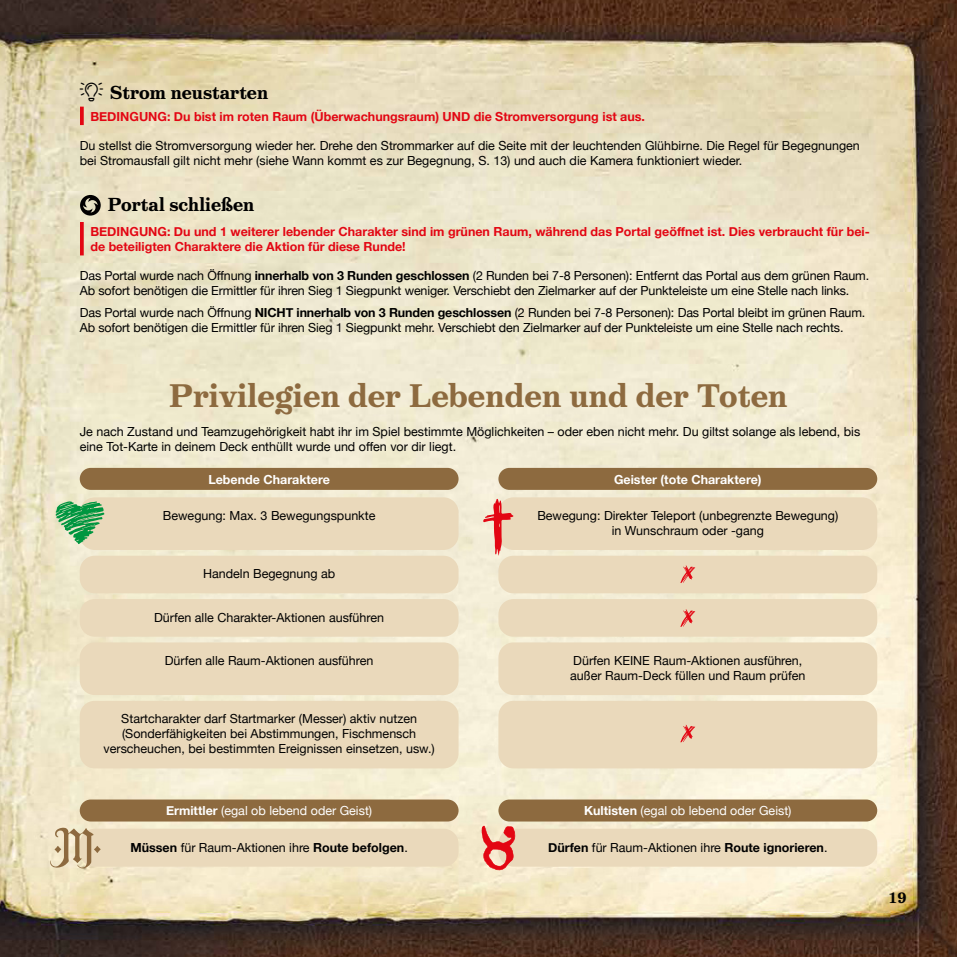
<style>
.page{position:relative;width:957px;height:957px;background:#fff}
.page>*{position:absolute;margin:0;border:0;box-sizing:border-box;transform-origin:0 0}
.t1{font:700 32.5px "Victorian Orchid";color:#8d6a3f}
.t2{font:700 18.75px "Victorian Orchid";color:#000}
.t3{font:700 15px "Victorian Orchid";color:#000}
.t4{font:12.5px/15px "Helvetica Neue";color:#000}
.t5{font:700 12.5px/15px "Helvetica Neue";color:#e30613}
.t6{font:12.5px "Helvetica Neue";color:#fff}
.t7{font:700 12.5px "Helvetica Neue";color:#000}
.t8{font:700 12.5px "Helvetica Neue";color:#fff}
.s1{font-weight:700}
.s2{font-weight:400}
</style>
<div class="page">
<img style="left:0;top:0;width:957px;height:957px">
<svg style="left:80px;top:107px;width:4px;height:18px"></svg>
<svg style="left:80px;top:222px;width:4px;height:33px"></svg>
<div style="left:80px;top:468px;width:378px;height:22px;background:#8d6a3f;border-radius:11px"></div>
<div style="left:80px;top:497px;width:378px;height:53px;background:#ead9bb;border-radius:15px"></div>
<div style="left:80px;top:556px;width:378px;height:37px;background:#ead9bb;border-radius:15px"></div>
<div style="left:80px;top:599px;width:378px;height:37px;background:#ead9bb;border-radius:15px"></div>
<div style="left:80px;top:642px;width:378px;height:53px;background:#ead9bb;border-radius:15px"></div>
<div style="left:80px;top:701px;width:378px;height:67px;background:#ead9bb;border-radius:15px"></div>
<div style="left:498px;top:468px;width:379px;height:22px;background:#8d6a3f;border-radius:11px"></div>
<div style="left:498px;top:497px;width:379px;height:53px;background:#ead9bb;border-radius:15px"></div>
<div style="left:498px;top:556px;width:379px;height:37px;background:#ead9bb;border-radius:15px"></div>
<div style="left:498px;top:599px;width:379px;height:37px;background:#ead9bb;border-radius:15px"></div>
<div style="left:498px;top:642px;width:379px;height:53px;background:#ead9bb;border-radius:15px"></div>
<div style="left:498px;top:701px;width:379px;height:67px;background:#ead9bb;border-radius:15px"></div>
<div style="left:80px;top:799px;width:378px;height:22px;background:#8d6a3f;border-radius:11px"></div>
<div style="left:80px;top:828px;width:378px;height:38px;background:#ead9bb;border-radius:15px"></div>
<div style="left:498px;top:799px;width:379px;height:22px;background:#8d6a3f;border-radius:11px"></div>
<div style="left:498px;top:828px;width:379px;height:38px;background:#ead9bb;border-radius:15px"></div>
<svg style="left:483px;top:499px;width:30px;height:56px"></svg>
<svg style="left:56px;top:501px;width:48px;height:43px"></svg>
<svg style="left:680px;top:565px;width:15px;height:18px"></svg>
<svg style="left:680px;top:609px;width:15px;height:18px"></svg>
<svg style="left:680px;top:725px;width:15px;height:17px"></svg>
<svg style="left:80px;top:195px;width:21px;height:21px"></svg>
<svg style="left:482px;top:825px;width:33px;height:45px"></svg>
<svg style="left:50px;top:827px;width:51px;height:42px"></svg>
<svg style="left:80px;top:83px;width:23px;height:19px"></svg>
<h2 class="t2" style="left:110px;top:81px;width:159px">Strom neustarten</h2>
<p class="t5" style="left:90px;top:109px;width:556px">BEDINGUNG: Du bist im roten Raum (Überwachungsraum) UND die Stromversorgung ist aus.</p>
<p class="t4" style="left:80px;top:138px;width:781px">Du stellst die Stromversorgung wieder her. Drehe den Strommarker auf die Seite mit der leuchtenden Glühbirne. Die Regel für Begegnungen bei Stromausfall gilt nicht mehr (siehe Wann kommt es zur Begegnung, S. 13) und auch die Kamera funktioniert wieder.</p>
<h2 class="t2" style="left:108px;top:194px;width:148px">Portal schließen</h2>
<p class="t5" style="left:90px;top:224px;width:781px">BEDINGUNG: Du und 1 weiterer lebender Charakter sind im grünen Raum, während das Portal geöffnet ist. Dies verbraucht für bei&shy;de beteiligten Charaktere die Aktion für diese Runde!</p>
<p class="t4" style="left:80px;top:269px;width:791px">Das Portal wurde nach Öffnung <span class="s1">innerhalb von 3 Runden geschlossen</span> (2 Runden bei 7-8 Personen): Entfernt das Portal aus dem grünen Raum.<br>Ab sofort benötigen die Ermittler für ihren Sieg 1 Siegpunkt weniger. Verschiebt den Zielmarker auf der Punkteleiste um eine Stelle nach links.</p>
<p class="t4" style="left:80px;top:306px;width:787px">Das Portal wurde nach Öffnung <span class="s1">NICHT innerhalb von 3 Runden geschlossen</span> (2 Runden bei 7-8 Personen): Das Portal bleibt im grünen Raum.<br>Ab sofort benötigen die Ermittler für ihren Sieg 1 Siegpunkt mehr. Verschiebt den Zielmarker auf der Punkteleiste um eine Stelle nach rechts.</p>
<h1 class="t1" style="left:169px;top:376px;width:620px">Privilegien der Lebenden und der Toten</h1>
<p class="t4" style="left:80px;top:424px;width:782px">Je nach Zustand und Teamzugehörigkeit habt ihr im Spiel bestimmte Möglichkeiten – oder eben nicht mehr. Du giltst solange als lebend, bis eine Tot-Karte in deinem Deck enthüllt wurde und offen vor dir liegt.</p>
<p class="t8" style="left:208px;top:472px;width:123px">Lebende Charaktere</p>
<p class="t4" style="left:163px;top:508px;width:214px">Bewegung: Max. 3 Bewegungspunkte</p>
<p class="t8" style="left:614px;top:472px;width:149px">Geister (tote Charaktere)</p>
<p class="t4" style="left:537px;top:508px;width:302px;text-align:center">Bewegung: Direkter Teleport (unbegrenzte Bewegung) in Wunschraum oder -gang</p>
<p class="t4" style="left:203px;top:566px;width:133px">Handeln Begegnung ab</p>
<p class="t4" style="left:154px;top:610px;width:231px">Dürfen alle Charakter-Aktionen ausführen</p>
<p class="t4" style="left:165px;top:653px;width:210px">Dürfen alle Raum-Aktionen ausführen</p>
<p class="t4" style="left:104px;top:712px;width:333px;text-align:center">Startcharakter darf Startmarker (Messer) aktiv nutzen (Sonderfähigkeiten bei Abstimmungen, Fischmensch verscheuchen, bei bestimmten Ereignissen einsetzen, usw.)</p>
<p class="t6" style="left:166px;top:804px;width:207px"><span class="s1">Ermittler</span> (egal ob lebend oder Geist)</p>
<p class="t4" style="left:130px;top:840px;width:279px"><span class="s1">Müssen</span> für Raum-Aktionen ihre <span class="s1">Route befolgen</span>.</p>
<p class="t4" style="left:570px;top:653px;width:237px">Dürfen KEINE Raum-Aktionen ausführen, außer Raum-Deck füllen und Raum prüfen</p>
<p class="t6" style="left:584px;top:804px;width:209px"><span class="s1">Kultisten</span> (egal ob lebend oder Geist)</p>
<p class="t7" style="left:548px;top:840px;width:281px">Dürfen <span class="s2">für Raum-Aktionen ihre</span> Route ignorieren<span class="s2">.</span></p>
<p class="t3" style="left:888px;top:889px;width:20px">19</p>
</div>
